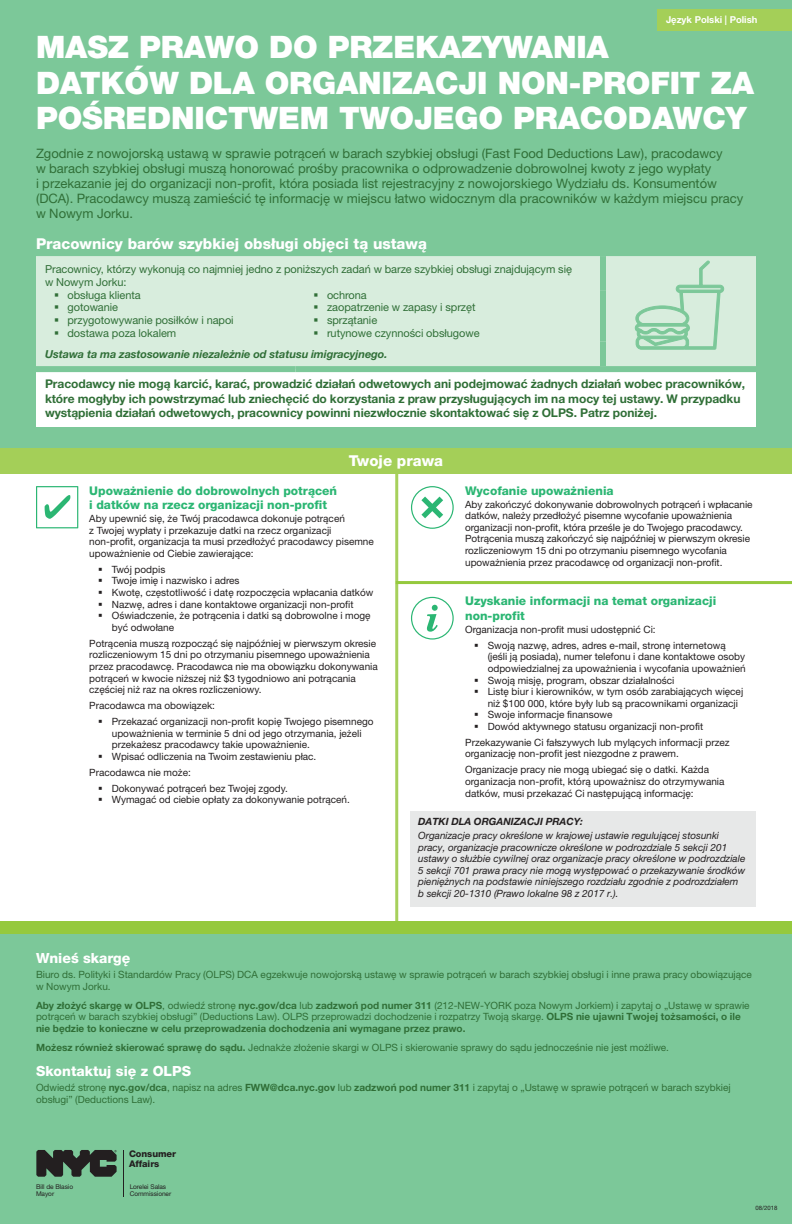
<style>
.page{position:relative;width:792px;height:1224px;background:#7cc899}
.page>*{position:absolute;margin:0;border:0;box-sizing:border-box;transform-origin:0 0}
.t1{font:900 31px/35.7px "Helvetica Neue LT Pro";letter-spacing:-.005em;color:#fff}
.t2{font:800 15px "Helvetica Neue LT Pro";color:#fff}
.t3{font:800 14px "Helvetica Neue LT Pro";color:#fff}
.t4{font:13px/15.1px "Helvetica Neue LT Pro";color:#306f37}
.t5{font:700 12px/14.4px "Helvetica Neue LT Pro";letter-spacing:-.005em;color:#306f37}
.t6{font:800 12px/14.4px "Helvetica Neue LT Pro";color:#2bb673}
.t7{font:11px/12.8px "Helvetica Neue LT Pro";letter-spacing:-.005em;color:#306f37}
.t8{font:italic 700 11px/21.4px "Helvetica Neue LT Pro";letter-spacing:-.005em;color:#306f37}
.t9{font:10px/11.6px "Helvetica Neue LT Pro";color:#231f20}
.t10{font:10px/11.6px "Helvetica Neue LT Pro";color:#306f37}
.t11{font:italic 10px/11.6px "Helvetica Neue LT Pro";color:#231f20}
.t12{font:italic 700 10px "Helvetica Neue LT Pro";color:#231f20}
.t13{font:700 9.5px "Helvetica Neue LT Pro";color:#fff}
.t14{font:800 9.2px/10.2px "Helvetica Neue LT Std";color:#231f20}
.t15{font:6.5px/7.8px "Helvetica Neue LT Std";letter-spacing:-.005em;color:#231f20}
.t16{font:6px "Helvetica Neue LT Pro";color:#231f20}
.s1{font-weight:400;font-style:normal}
.s2{font-weight:700}
</style>
<div class="page">
<div style="left:0;top:466px;width:792px;height:461px;background:#fff"></div>
<hr style="left:395px;top:461px;width:3px;height:466px;background:#a7d05c">
<hr style="left:396px;top:581px;width:396px;height:3px;background:#95c93d">
<div style="left:0;top:922px;width:792px;height:12px;background:#95c93d"></div>
<div style="left:0;top:448px;width:792px;height:25px;background:#a4cf58"></div>
<div style="left:411px;top:811px;width:345px;height:96px;background:#e7e8e8"></div>
<div style="left:36px;top:256px;width:720px;height:110px;background:#d8eddd"></div>
<div style="left:36px;top:369px;width:720px;height:57px;background:#fff"></div>
<div style="left:600px;top:341px;width:6px;height:25px;background:#7cc899"></div>
<div style="left:36px;top:366px;width:260px;height:6px;background:#7cc899"></div>
<div style="left:296px;top:366px;width:307px;height:6px;background:#7cc899"></div>
<div style="left:603px;top:366px;width:153px;height:6px;background:#7cc899"></div>
<div style="left:600px;top:256px;width:6px;height:34px;background:#7cc899"></div>
<div style="left:600px;top:290px;width:6px;height:51px;background:#7cc899"></div>
<svg style="left:634px;top:260px;width:91px;height:106px"></svg>
<svg style="left:36px;top:486px;width:42px;height:42px"></svg>
<svg style="left:411px;top:486px;width:43px;height:43px"></svg>
<svg style="left:411px;top:597px;width:43px;height:43px"></svg>
<div style="left:657px;top:9px;width:135px;height:22px;background:#a4cf58"></div>
<hr style="left:123px;top:1150px;width:1px;height:46px;background:#231f20">
<svg style="left:36px;top:1150px;width:81px;height:27px"></svg>
<p class="t13" style="left:666px;top:14px;width:93px">Język Polski | Polish</p>
<h1 class="t1" style="left:36px;top:29px;width:720px">MASZ PRAWO DO PRZEKAZYWANIA<br>DATKÓW DLA ORGANIZACJI NON‑PROFIT ZA<br>POŚREDNICTWEM TWOJEGO PRACODAWCY</h1>
<p class="t4" style="left:36px;top:146px;width:709px">Zgodnie z nowojorską ustawą w sprawie potrąceń w barach szybkiej obsługi (Fast Food Deductions Law), pracodawcy<br>w barach szybkiej obsługi muszą honorować prośby pracownika o odprowadzenie dobrowolnej kwoty z jego wypłaty<br>i przekazanie jej do organizacji non-profit, która posiada list rejestracyjny z nowojorskiego Wydziału ds. Konsumentów (DCA). Pracodawcy muszą zamieścić tę informację w miejscu łatwo widocznym dla pracowników w każdym miejscu pracy w Nowym Jorku.</p>
<h2 class="t2" style="left:36px;top:235px;width:392px">Pracownicy barów szybkiej obsługi objęci tą ustawą</h2>
<p class="t7" style="left:45px;top:262px;width:528px">Pracownicy, którzy wykonują co najmniej jedno z poniższych zadań w barze szybkiej obsługi znajdującym się w Nowym Jorku:</p>
<p class="t7" style="left:54px;top:288px;width:88px">▪ obsługa klienta</p>
<p class="t7" style="left:54px;top:301px;width:66px">▪ gotowanie</p>
<p class="t7" style="left:54px;top:314px;width:181px">▪ przygotowywanie posiłków i napoi</p>
<p class="t7" style="left:54px;top:326px;width:124px">▪ dostawa poza lokalem</p>
<p class="t7" style="left:314px;top:288px;width:55px">▪ ochrona</p>
<p class="t7" style="left:314px;top:301px;width:163px">▪ zaopatrzenie w zapasy i sprzęt</p>
<p class="t7" style="left:314px;top:314px;width:65px">▪ sprzątanie</p>
<p class="t8" style="left:45px;top:322px;width:436px;text-indent:268px">▪ <span class="s1">rutynowe czynności obsługowe<br></span>Ustawa ta ma zastosowanie niezależnie od statusu imigracyjnego.</p>
<p class="t5" style="left:45px;top:377px;width:702px">Pracodawcy nie mogą karcić, karać, prowadzić działań odwetowych ani podejmować żadnych działań wobec pracowników, które mogłyby ich powstrzymać lub zniechęcić do korzystania z praw przysługujących im na mocy tej ustawy. W przypadku wystąpienia działań odwetowych, pracownicy powinni niezwłocznie skontaktować się z OLPS. Patrz poniżej.</p>
<h2 class="t2" style="left:349px;top:452px;width:96px">Twoje prawa</h2>
<p class="t6" style="left:89px;top:483px;width:249px">Upoważnienie do dobrowolnych potrąceń i datków na rzecz organizacji non-profit</p>
<p class="t9" style="left:89px;top:512px;width:286px">Aby upewnić się, że Twój pracodawca dokonuje potrąceń<br>z Twojej wypłaty i przekazuje datki na rzecz organizacji non‑profit, organizacja ta musi przedłożyć pracodawcy pisemne upoważnienie od Ciebie zawierające:</p>
<p class="t9" style="left:98px;top:563px;width:69px">▪ Twój podpis</p>
<p class="t9" style="left:98px;top:575px;width:143px">▪ Twoje imię i nazwisko i adres</p>
<p class="t9" style="left:98px;top:586px;width:277px">▪ Kwotę, częstotliwość i datę rozpoczęcia wpłacania datków</p>
<p class="t9" style="left:98px;top:598px;width:257px">▪ Nazwę, adres i dane kontaktowe organizacji non-profit</p>
<p class="t9" style="left:112px;top:610px;width:260px;text-indent:-14px">▪ Oświadczenie, że potrącenia i datki są dobrowolne i mogę być odwołane</p>
<p class="t9" style="left:89px;top:637px;width:290px">Potrącenia muszą rozpocząć się najpóźniej w pierwszym okresie rozliczeniowym 15 dni po otrzymaniu pisemnego upoważnienia przez pracodawcę. Pracodawca nie ma obowiązku dokonywania potrąceń w kwocie niższej niż $3 tygodniowo ani potrącania częściej niż raz na okres rozliczeniowy.</p>
<p class="t9" style="left:89px;top:699px;width:127px">Pracodawca ma obowiązek:</p>
<p class="t9" style="left:112px;top:715px;width:263px;text-indent:-14px">▪ Przekazać organizacji non-profit kopię Twojego pisemnego upoważnienia w terminie 5 dni od jego otrzymania, jeżeli przekażesz pracodawcy takie upoważnienie.</p>
<p class="t9" style="left:89px;top:748px;width:229px;line-height:15.9px;text-indent:9px">▪ Wpisać odliczenia na Twoim zestawieniu płac.<br>Pracodawca nie może:</p>
<p class="t9" style="left:98px;top:782px;width:191px">▪ Dokonywać potrąceń bez Twojej zgody.</p>
<p class="t9" style="left:98px;top:794px;width:253px">▪ Wymagać od ciebie opłaty za dokonywanie potrąceń.</p>
<p class="t6" style="left:465px;top:483px;width:150px">Wycofanie upoważnienia</p>
<p class="t9" style="left:465px;top:498px;width:289px">Aby zakończyć dokonywanie dobrowolnych potrąceń i wpłacanie datków, należy przedłożyć pisemne wycofanie upoważnienia organizacji non-profit, która prześle je do Twojego pracodawcy.<br>Potrącenia muszą zakończyć się najpóźniej w pierwszym okresie rozliczeniowym 15 dni po otrzymaniu pisemnego wycofania upoważnienia przez pracodawcę od organizacji non-profit.</p>
<p class="t6" style="left:465px;top:594px;width:253px">Uzyskanie informacji na temat organizacji non-profit</p>
<p class="t9" style="left:465px;top:623px;width:192px">Organizacja non-profit musi udostępnić Ci:</p>
<p class="t9" style="left:488px;top:639px;width:259px;text-indent:-14px">▪ Swoją nazwę, adres, adres e-mail, stronę internetową (jeśli ją posiada), numer telefonu i dane kontaktowe osoby odpowiedzialnej za upoważnienia i wycofania upoważnień</p>
<p class="t9" style="left:474px;top:674px;width:202px">▪ Swoją misję, program, obszar działalności</p>
<p class="t9" style="left:488px;top:686px;width:257px;text-indent:-14px">▪ Listę biur i kierowników, w tym osób zarabiających więcej niż $100 000, które były lub są pracownikami organizacji</p>
<p class="t9" style="left:474px;top:709px;width:140px">▪ Swoje informacje finansowe</p>
<p class="t9" style="left:465px;top:718px;width:266px;line-height:15.9px;text-indent:9px">▪ Dowód aktywnego statusu organizacji non-profit<br>Przekazywanie Ci fałszywych lub mylących informacji przez</p>
<p class="t9" style="left:465px;top:746px;width:245px;line-height:15.9px">organizację non-profit jest niezgodne z prawem.<br>Organizacje pracy nie mogą ubiegać się o datki. Każda</p>
<p class="t9" style="left:465px;top:775px;width:261px">organizacja non-profit, którą upoważnisz do otrzymywania datków, musi przekazać Ci następującą informację:</p>
<p class="t12" style="left:418px;top:816px;width:166px">DATKI DLA ORGANIZACJI PRACY:</p>
<p class="t11" style="left:418px;top:830px;width:329px">Organizacje pracy określone w krajowej ustawie regulującej stosunki pracy, organizacje pracownicze określone w podrozdziale 5 sekcji 201 ustawy o służbie cywilnej oraz organizacje pracy określone w podrozdziale 5 sekcji 701 prawa pracy nie mogą występować o przekazywanie środków pieniężnych na podstawie niniejszego rozdziału zgodnie z podrozdziałem b sekcji 20-1310 (Prawo lokalne 98 z 2017 r.).</p>
<h3 class="t3" style="left:36px;top:950px;width:96px">Wnieś skargę</h3>
<p class="t10" style="left:36px;top:969px;width:717px">Biuro ds. Polityki i Standardów Pracy (OLPS) DCA egzekwuje nowojorską ustawę w sprawie potrąceń w barach szybkiej obsługi i inne prawa pracy obowiązujące w Nowym Jorku.</p>
<p class="t10" style="left:36px;top:999px;width:715px"><span class="s2">Aby złożyć skargę w OLPS</span>, odwiedź stronę <span class="s2">nyc.gov/dca</span> lub <span class="s2">zadzwoń pod numer 311</span> (212-NEW-YORK poza Nowym Jorkiem) i zapytaj o „Ustawę w sprawie potrąceń w barach szybkiej obsługi” (Deductions Law). OLPS przeprowadzi dochodzenie i rozpatrzy Twoją skargę. <span class="s2">OLPS nie ujawni Twojej tożsamości, o ile nie będzie to konieczne w celu przeprowadzenia dochodzenia ani wymagane przez prawo.</span></p>
<p class="t10" style="left:36px;top:1042px;width:635px"><span class="s2">Możesz również skierować sprawę do sądu.</span> Jednakże złożenie skargi w OLPS i skierowanie sprawy do sądu jednocześnie nie jest możliwe.</p>
<h3 class="t3" style="left:36px;top:1063px;width:157px">Skontaktuj się z OLPS</h3>
<p class="t10" style="left:36px;top:1081px;width:696px">Odwiedź stronę <span class="s2">nyc.gov/dca</span>, napisz na adres <span class="s2">FWW@dca.nyc.gov</span> lub <span class="s2">zadzwoń pod numer 311</span> i zapytaj o „Ustawę w sprawie potrąceń w barach szybkiej obsługi” (Deductions Law).</p>
<p class="t15" style="left:36px;top:1182px;width:39px">Bill de Blasio<br>Mayor</p>
<p class="t14" style="left:129px;top:1148px;width:48px">Consumer<br>Affairs</p>
<p class="t15" style="left:130px;top:1182px;width:43px">Lorelei Salas<br>Commissioner</p>
<p class="t16" style="left:756px;top:1204px;width:24px">08/2018</p>
</div>
